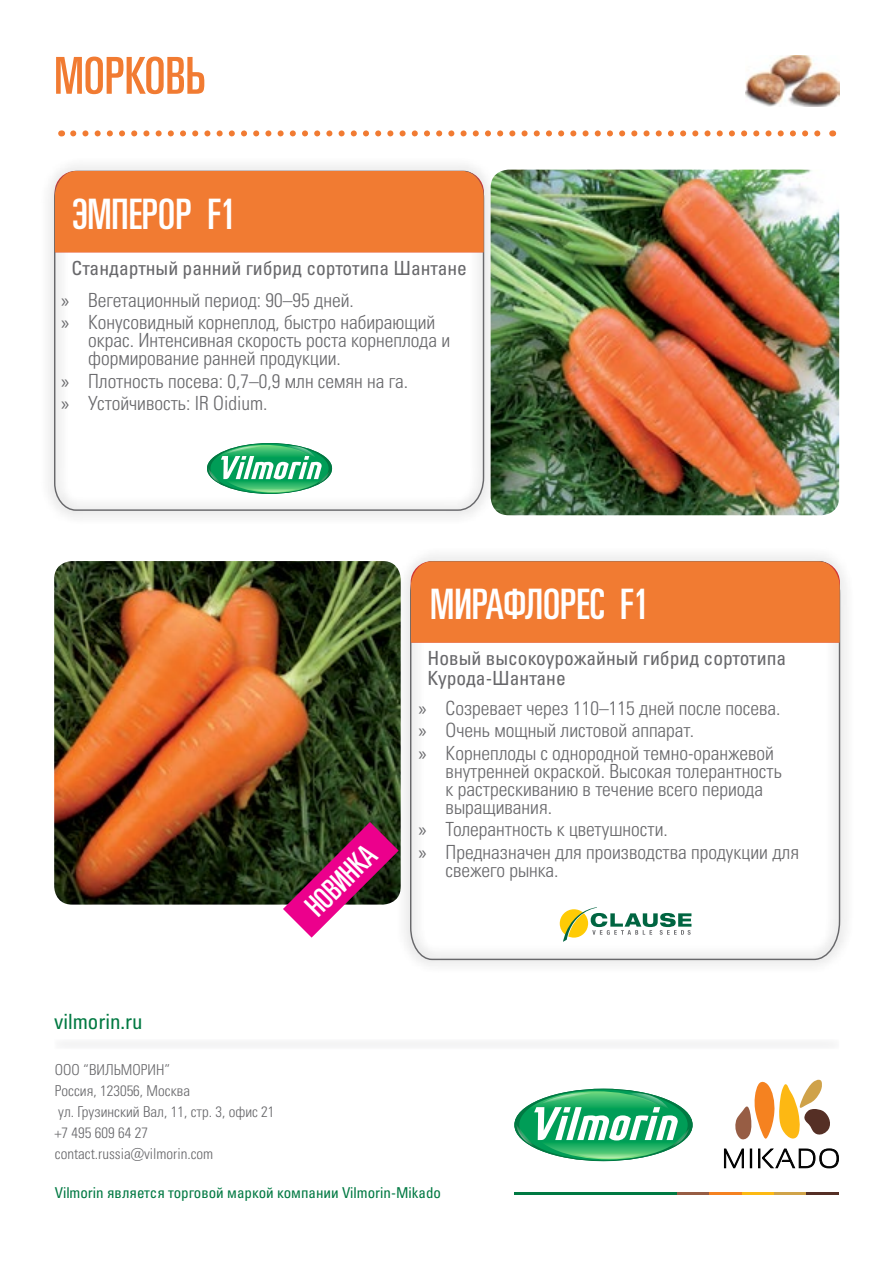
<style>
.page{position:relative;width:893px;height:1263px;background:#fff}
.page>*{position:absolute;margin:0;border:0;box-sizing:border-box;transform-origin:0 0}
.t1{font:51px "Univers LTCYR 59 Ult Cond";color:#f17b32}
.t2{font:42px "Univers LTCYR 59 Ult Cond";color:#fff}
.t3{font:30px "Univers LTCYR 59 Ult Cond";color:#fff}
.t4{font:condensed 21px "Univers LTCYR 57";color:#007942}
.t5{font:19.5px/22.5px "Univers LTCYR 47 Light Cond";color:#68686b}
.t6{font:condensed 19.5px/19.5px "Univers LTCYR 57";color:#68686b}
.t7{font:15px/21px "Univers LTCYR 47 Light Cond";color:#68686b}
.t8{font:condensed 15px "Univers LTCYR 57";color:#007942}
.s1{font-family:"Myriad Pro"}
</style>
<div class="page">
<img style="left:745px;top:56px;width:94px;height:50px">
<img style="left:498px;top:170px;width:341px;height:345px">
<div style="left:39px;top:156px;width:459px;height:369px;background:#000;opacity:.75"></div>
<svg style="left:53px;top:170px;width:432px;height:341px"></svg>
<div style="left:55px;top:171px;width:429px;height:81px;background:#f17b32"></div>
<img style="left:54px;top:561px;width:341px;height:344px">
<div style="left:395px;top:546px;width:459px;height:428px;background:#000;opacity:.75"></div>
<svg style="left:409px;top:560px;width:432px;height:401px"></svg>
<div style="left:411px;top:561px;width:429px;height:81px;background:#f17b32"></div>
<hr style="left:514px;top:1193px;width:164px;height:2px;background:#007942">
<hr style="left:678px;top:1193px;width:32px;height:2px;background:#975d44">
<hr style="left:710px;top:1193px;width:32px;height:2px;background:#f58220">
<hr style="left:742px;top:1193px;width:32px;height:2px;background:#fdb913">
<hr style="left:774px;top:1193px;width:32px;height:2px;background:#d0a349">
<hr style="left:806px;top:1193px;width:33px;height:2px;background:#552f25">
<svg style="left:516px;top:1091px;width:174px;height:68px"></svg>
<svg style="left:735px;top:1079px;width:95px;height:61px"></svg>
<svg style="left:724px;top:1149px;width:20px;height:19px"></svg>
<svg style="left:750px;top:1149px;width:2px;height:19px"></svg>
<svg style="left:758px;top:1148px;width:81px;height:20px"></svg>
<div style="left:54px;top:1039px;width:785px;height:10px;background:#f5f5f6"></div>
<svg style="left:73px;top:130px;width:748px;height:6px"></svg>
<svg style="left:560px;top:907px;width:131px;height:35px"></svg>
<svg style="left:208px;top:445px;width:122px;height:48px"></svg>
<svg style="left:283px;top:822px;width:116px;height:116px"></svg>
<h1 class="t1" style="left:54px;top:40px;width:153px">МОРКОВЬ</h1>
<h2 class="t2" style="left:73px;top:185px;width:165px">ЭМПЕРОР F1</h2>
<p class="t6" style="left:72px;top:258px;width:397px">Стандартный ранний гибрид сортотипа Шантане</p>
<p class="t5" style="left:61px;top:287px;width:376px"><span class="s1">»</span> Вегетационный период: 90–95 дней.<br><span class="s1">»</span> Конусовидный корнеплод, быстро набирающий</p>
<p class="t5" style="left:88px;top:330px;width:364px;line-height:18px">окрас. Интенсивная скорость роста корнеплода и формирование ранней продукции.</p>
<p class="t5" style="left:61px;top:368px;width:349px"><span class="s1">»</span> Плотность посева: 0,7–0,9 млн семян на га. <span class="s1">»</span> Устойчивость: IR Oidium.</p>
<h2 class="t2" style="left:430px;top:575px;width:220px">МИРАФЛОРЕС F1</h2>
<p class="t4" style="left:54px;top:1008px;width:90px">vilmorin.ru</p>
<h3 class="t3" style="left:296px;top:896px;width:88px;rotate:-45deg">НОВИНКА</h3>
<p class="t6" style="left:428px;top:648px;width:360px">Новый высокоурожайный гибрид сортотипа<br>Курода-Шантане</p>
<p class="t5" style="left:419px;top:696px;width:363px"><span class="s1">»</span> Созревает через 110–115 дней после посева. <span class="s1">»</span> Очень мощный листовой аппарат.<br><span class="s1">»</span> Корнеплоды с однородной темно-оранжевой</p>
<p class="t5" style="left:446px;top:761px;width:338px;line-height:18px">внутренней окраской. Высокая толерантность к растрескиванию в течение всего периода выращивания.</p>
<p class="t5" style="left:419px;top:817px;width:382px"><span class="s1">»</span> Толерантность к цветушности.<br><span class="s1">»</span> Предназначен для производства продукции для</p>
<p class="t5" style="left:446px;top:858px;width:114px">свежего рынка.</p>
<p class="t7" style="left:55px;top:1058px;width:221px">ООО “ВИЛЬМОРИН”<br>Россия, 123056, Москва<br>ул. Грyзинский Вал, 11, стр. 3, офис 21 +7 495 609 64 27 contact.russia@vilmorin.com</p>
<p class="t8" style="left:55px;top:1183px;width:388px">Vilmorin является торговой маркой компании Vilmorin-Mikado</p>
</div>
